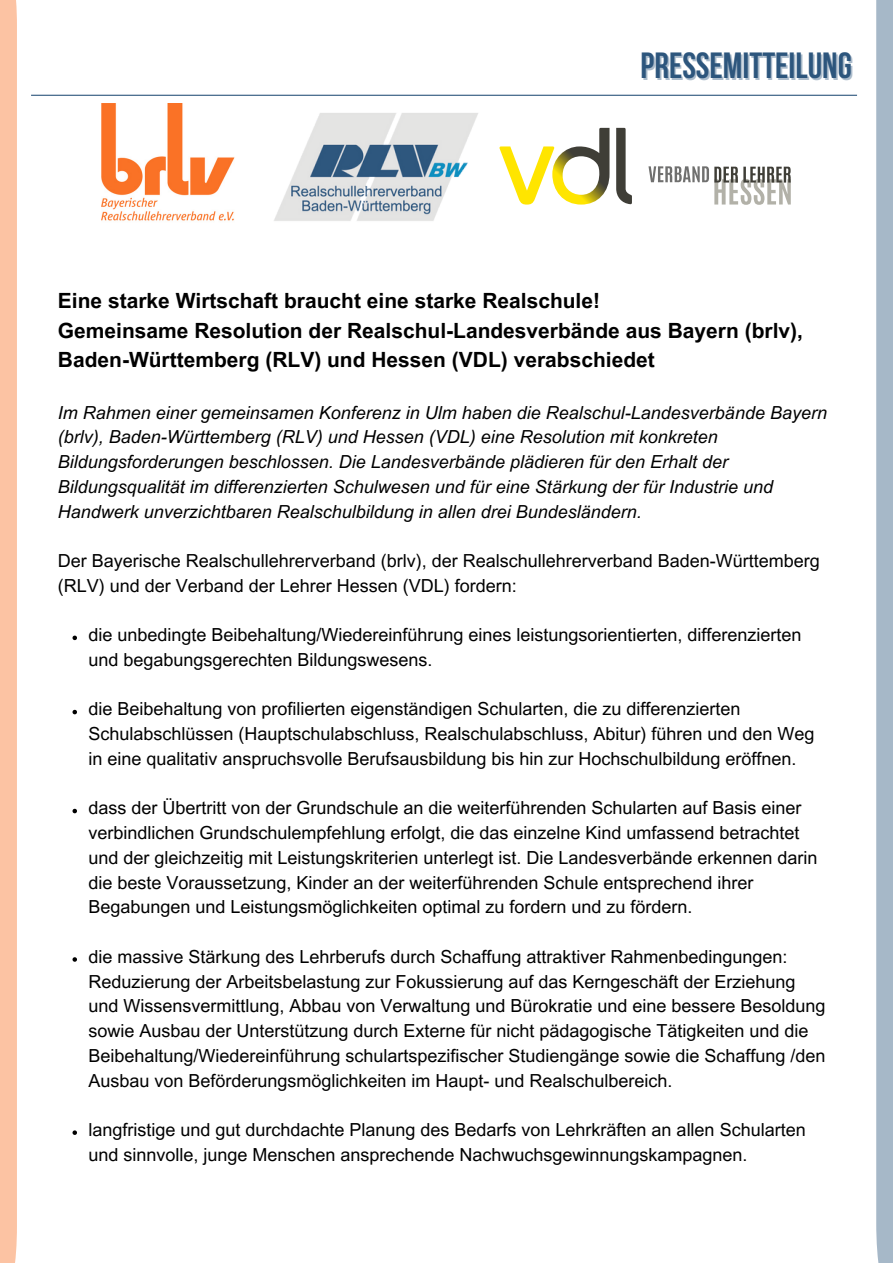
<style>
.page{position:relative;width:893px;height:1264px;background:#fff}
.page>*{position:absolute;margin:0;border:0;box-sizing:border-box;transform-origin:0 0}
.t1{font:700 36.3px "Bebas Neue";color:#2d567d}
.t2{font:700 21px/29.2px "Arial MT Pro";color:#000}
.t3{font:18px/24.8px "Arial MT Pro";color:#000}
.t4{font:italic 18px/24.8px "Arial MT Pro";color:#000}
</style>
<div class="page">
<img style="left:274px;top:113px;width:204px;height:108px">
<svg style="left:616px;top:128px;width:16px;height:76px"></svg>
<svg style="left:499px;top:128px;width:110px;height:76px"></svg>
<svg style="left:648px;top:166px;width:142px;height:39px"></svg>
<img style="left:102px;top:103px;width:133px;height:118px">
<hr style="left:31px;top:95px;width:826px;height:1px;background:#2d567d">
<div style="left:0;top:0;width:17px;height:1262px;background:#fcc3a3"></div>
<div style="left:876px;top:0;width:16px;height:1262px;background:#a6b8c8"></div>
<svg style="left:72px;top:635px;width:5px;height:5px"></svg>
<svg style="left:72px;top:709px;width:5px;height:5px"></svg>
<svg style="left:72px;top:808px;width:5px;height:5px"></svg>
<svg style="left:72px;top:957px;width:5px;height:4px"></svg>
<svg style="left:72px;top:1130px;width:5px;height:4px"></svg>
<p class="t1" style="left:640px;top:51px;width:213px">PRESSEMITTEILUNG</p>
<p class="t2" style="left:58px;top:289px;width:543px">Eine starke Wirtschaft braucht eine starke Realschule!</p>
<p class="t2" style="left:58px;top:318px;width:746px">Gemeinsame Resolution der Realschul-Landesverbände aus Bayern (brlv),<br>Baden-Württemberg (RLV) und Hessen (VDL) verabschiedet</p>
<p class="t4" style="left:58px;top:402px;width:770px">Im Rahmen einer gemeinsamen Konferenz in Ulm haben die Realschul-Landesverbände Bayern (brlv), Baden-Württemberg (RLV) und Hessen (VDL) eine Resolution mit konkreten Bildungsforderungen beschlossen. Die Landesverbände plädieren für den Erhalt der Bildungsqualität im differenzierten Schulwesen und für eine Stärkung der für Industrie und Handwerk unverzichtbaren Realschulbildung in allen drei Bundesländern.</p>
<p class="t3" style="left:58px;top:550px;width:763px">Der Bayerische Realschullehrerverband (brlv), der Realschullehrerverband Baden-Württemberg (RLV) und der Verband der Lehrer Hessen (VDL) fordern:</p>
<p class="t3" style="left:88px;top:624px;width:714px">die unbedingte Beibehaltung/Wiedereinführung eines leistungsorientierten, differenzierten und begabungsgerechten Bildungswesens.</p>
<p class="t3" style="left:88px;top:699px;width:727px">die Beibehaltung von profilierten eigenständigen Schularten, die zu differenzierten<br>Schulabschlüssen (Hauptschulabschluss, Realschulabschluss, Abitur) führen und den Weg in eine qualitativ anspruchsvolle Berufsausbildung bis hin zur Hochschulbildung eröffnen.</p>
<p class="t3" style="left:88px;top:798px;width:730px">dass der Übertritt von der Grundschule an die weiterführenden Schularten auf Basis einer verbindlichen Grundschulempfehlung erfolgt, die das einzelne Kind umfassend betrachtet und der gleichzeitig mit Leistungskriterien unterlegt ist. Die Landesverbände erkennen darin die beste Voraussetzung, Kinder an der weiterführenden Schule entsprechend ihrer Begabungen und Leistungsmöglichkeiten optimal zu fordern und zu fördern.</p>
<p class="t3" style="left:88px;top:946px;width:738px">die massive Stärkung des Lehrberufs durch Schaffung attraktiver Rahmenbedingungen:<br>Reduzierung der Arbeitsbelastung zur Fokussierung auf das Kerngeschäft der Erziehung und Wissensvermittlung, Abbau von Verwaltung und Bürokratie und eine bessere Besoldung sowie Ausbau der Unterstützung durch Externe für nicht pädagogische Tätigkeiten und die Beibehaltung/Wiedereinführung schulartspezifischer Studiengänge sowie die Schaffung /den Ausbau von Beförderungsmöglichkeiten im Haupt- und Realschulbereich.</p>
<p class="t3" style="left:88px;top:1119px;width:718px">langfristige und gut durchdachte Planung des Bedarfs von Lehrkräften an allen Schularten und sinnvolle, junge Menschen ansprechende Nachwuchsgewinnungskampagnen.</p>
</div>
